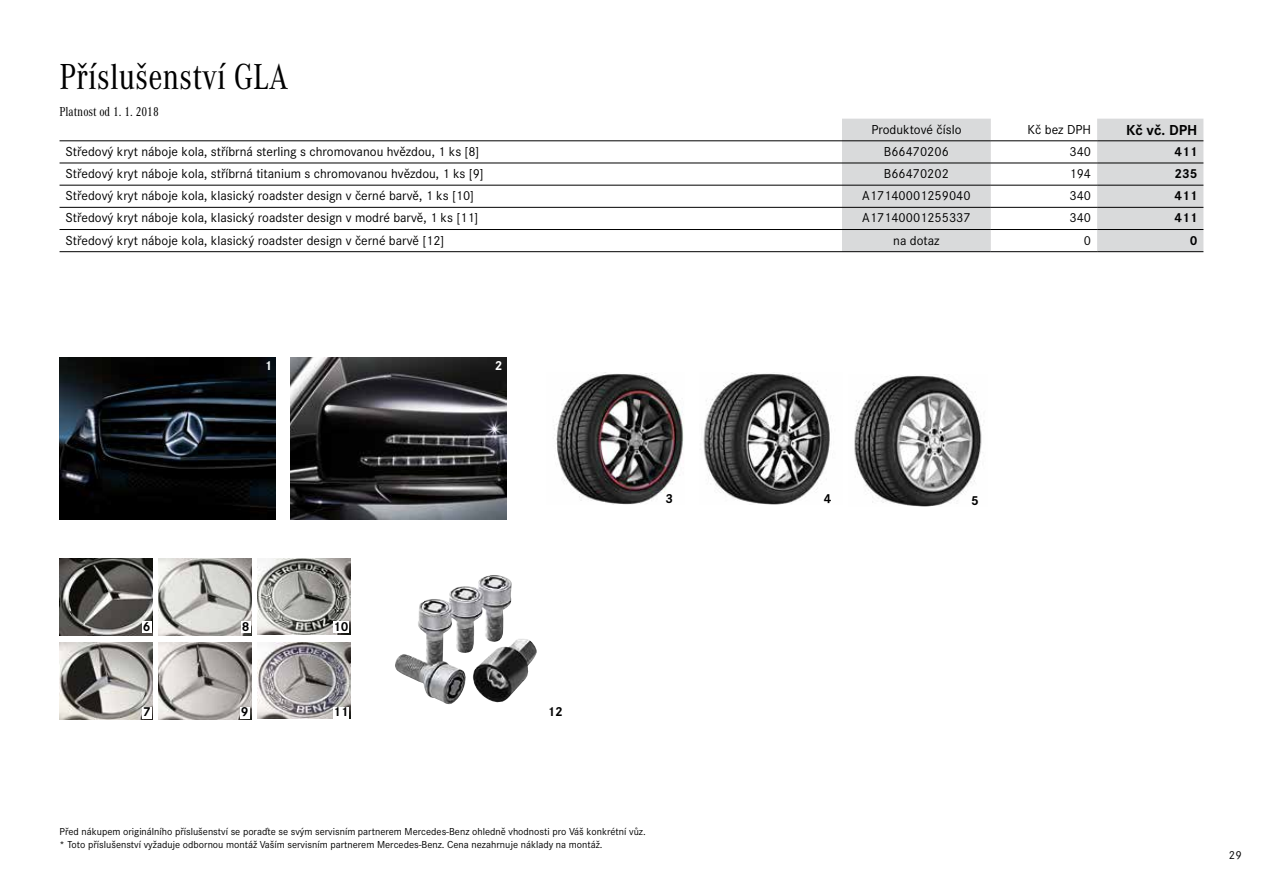
<style>
.page{position:relative;width:1263px;height:893px;background:#fff}
.page>*{position:absolute;margin:0;border:0;box-sizing:border-box;transform-origin:0 0}
.t1{font:37.5px "Corporate A Con";color:#000}
.t2{font:700 15px "Corporate S";color:#000}
.t3{font:13.5px "Corporate S";color:#000}
.t4{font:700 13.5px "Corporate S";color:#000}
.t5{font:13.5px "Corporate A Con";color:#000}
.t6{font:700 13.5px "Corporate S";color:#fff}
.t7{font:12px "Corporate S";color:#000}
.t8{font:10.5px/12.8px "Corporate S";color:#000}
</style>
<div class="page">
<svg style="left:842px;top:119px;width:361px;height:132px;fill:#d9dadb"></svg>
<hr style="left:60px;top:140px;width:782px;height:1px;background:#000">
<hr style="left:842px;top:140px;width:149px;height:1px;background:#000">
<hr style="left:991px;top:140px;width:106px;height:1px;background:#000">
<hr style="left:1097px;top:140px;width:106px;height:1px;background:#000">
<hr style="left:60px;top:163px;width:782px;height:1px;background:#000">
<hr style="left:842px;top:163px;width:149px;height:1px;background:#000">
<hr style="left:991px;top:163px;width:106px;height:1px;background:#000">
<hr style="left:1097px;top:163px;width:106px;height:1px;background:#000">
<hr style="left:60px;top:185px;width:782px;height:1px;background:#000">
<hr style="left:842px;top:185px;width:149px;height:1px;background:#000">
<hr style="left:991px;top:185px;width:106px;height:1px;background:#000">
<hr style="left:1097px;top:185px;width:106px;height:1px;background:#000">
<hr style="left:60px;top:207px;width:782px;height:1px;background:#000">
<hr style="left:842px;top:207px;width:149px;height:1px;background:#000">
<hr style="left:991px;top:207px;width:106px;height:1px;background:#000">
<hr style="left:1097px;top:207px;width:106px;height:1px;background:#000">
<hr style="left:60px;top:229px;width:782px;height:1px;background:#000">
<hr style="left:842px;top:229px;width:149px;height:1px;background:#000">
<hr style="left:991px;top:229px;width:106px;height:1px;background:#000">
<hr style="left:1097px;top:229px;width:106px;height:1px;background:#000">
<hr style="left:60px;top:251px;width:782px;height:1px;background:#000">
<hr style="left:842px;top:251px;width:149px;height:1px;background:#000">
<hr style="left:991px;top:251px;width:106px;height:1px;background:#000">
<hr style="left:1097px;top:251px;width:106px;height:1px;background:#000">
<img style="left:60px;top:357px;width:215px;height:162px">
<img style="left:290px;top:357px;width:216px;height:162px">
<img style="left:395px;top:575px;width:142px;height:130px">
<img style="left:554px;top:372px;width:130px;height:133px">
<img style="left:703px;top:372px;width:128px;height:133px">
<img style="left:854px;top:375px;width:128px;height:132px">
<img style="left:60px;top:558px;width:93px;height:77px">
<img style="left:60px;top:643px;width:93px;height:77px">
<img style="left:159px;top:558px;width:93px;height:77px">
<img style="left:159px;top:643px;width:92px;height:77px">
<img style="left:258px;top:558px;width:93px;height:76px">
<img style="left:258px;top:643px;width:93px;height:75px">
<div style="left:142px;top:621px;width:9px;height:12px;background:#fff"></div>
<div style="left:241px;top:621px;width:10px;height:12px;background:#fff"></div>
<div style="left:142px;top:707px;width:9px;height:11px;background:#fff"></div>
<div style="left:240px;top:707px;width:10px;height:11px;background:#fff"></div>
<div style="left:333px;top:707px;width:16px;height:11px;background:#fff"></div>
<div style="left:333px;top:621px;width:16px;height:12px;background:#fff"></div>
<h1 class="t1" style="left:60px;top:56px;width:230px">Příslušenství GLA</h1>
<p class="t5" style="left:60px;top:105px;width:101px">Platnost od 1. 1. 2018</p>
<p class="t3" style="left:871px;top:122px;width:92px">Produktové číslo</p>
<p class="t3" style="left:1028px;top:122px;width:65px">Kč bez DPH</p>
<p class="t2" style="left:1126px;top:121px;width:73px">Kč vč. DPH</p>
<p class="t3" style="left:66px;top:144px;width:415px">Středový kryt náboje kola, stříbrná sterling s chromovanou hvězdou, 1 ks [8]</p>
<p class="t3" style="left:884px;top:144px;width:66px">B66470206</p>
<p class="t3" style="left:1069px;top:144px;width:23px">340</p>
<p class="t4" style="left:1174px;top:144px;width:25px">411</p>
<p class="t3" style="left:66px;top:166px;width:420px">Středový kryt náboje kola, stříbrná titanium s chromovanou hvězdou, 1 ks [9]</p>
<p class="t3" style="left:884px;top:166px;width:66px">B66470202</p>
<p class="t3" style="left:1069px;top:166px;width:23px">194</p>
<p class="t4" style="left:1174px;top:166px;width:25px">235</p>
<p class="t3" style="left:66px;top:188px;width:410px">Středový kryt náboje kola, klasický roadster design v černé barvě, 1 ks [10]</p>
<p class="t3" style="left:862px;top:188px;width:110px">A17140001259040</p>
<p class="t3" style="left:1069px;top:188px;width:23px">340</p>
<p class="t4" style="left:1174px;top:188px;width:25px">411</p>
<p class="t3" style="left:66px;top:210px;width:414px">Středový kryt náboje kola, klasický roadster design v modré barvě, 1 ks [11]</p>
<p class="t3" style="left:862px;top:210px;width:110px">A17140001255337</p>
<p class="t3" style="left:1069px;top:210px;width:23px">340</p>
<p class="t4" style="left:1174px;top:210px;width:25px">411</p>
<p class="t3" style="left:66px;top:232px;width:380px">Středový kryt náboje kola, klasický roadster design v černé barvě [12]</p>
<p class="t3" style="left:893px;top:232px;width:48px">na dotaz</p>
<p class="t3" style="left:1084px;top:232px;width:9px">0</p>
<p class="t4" style="left:1190px;top:232px;width:9px">0</p>
<p class="t6" style="left:264px;top:358px;width:9px">1</p>
<p class="t6" style="left:495px;top:358px;width:9px">2</p>
<p class="t4" style="left:665px;top:491px;width:9px">3</p>
<p class="t4" style="left:824px;top:491px;width:9px">4</p>
<p class="t4" style="left:971px;top:493px;width:9px">5</p>
<p class="t4" style="left:143px;top:618px;width:9px">6</p>
<p class="t4" style="left:242px;top:618px;width:9px">8</p>
<p class="t4" style="left:333px;top:618px;width:17px">10</p>
<p class="t4" style="left:143px;top:704px;width:9px">7</p>
<p class="t4" style="left:241px;top:704px;width:9px">9</p>
<p class="t4" style="left:333px;top:704px;width:17px">11</p>
<p class="t4" style="left:547px;top:704px;width:17px">12</p>
<p class="t8" style="left:60px;top:825px;width:588px">Před nákupem originálního příslušenství se poraďte se svým servisním partnerem Mercedes-Benz ohledně vhodnosti pro Váš konkrétní vůz. * Toto příslušenství vyžaduje odbornou montáž Vaším servisním partnerem Mercedes-Benz. Cena nezahrnuje náklady na montáž.</p>
<p class="t7" style="left:1229px;top:848px;width:14px">29</p>
</div>
